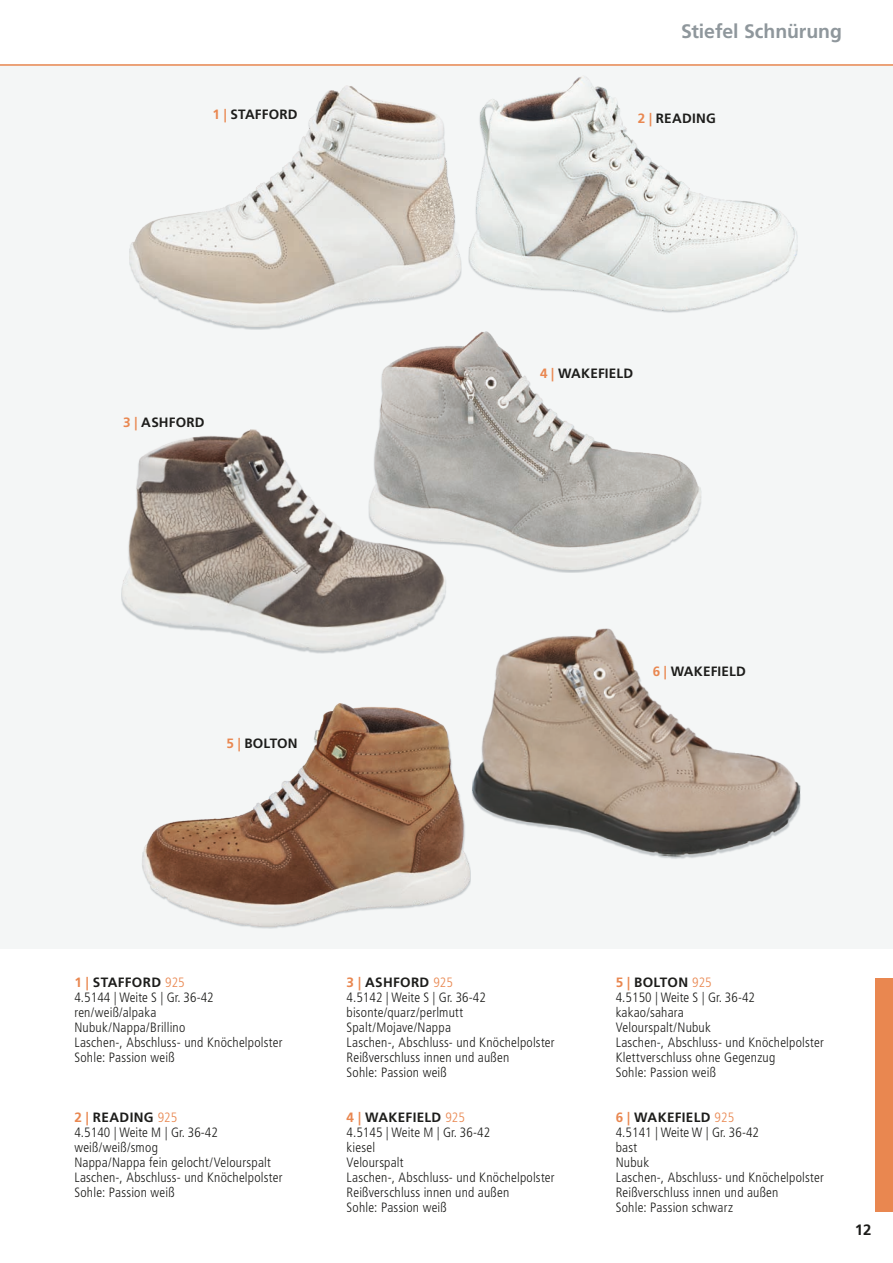
<style>
.page{position:relative;width:893px;height:1263px;background:#fff}
.page>*{position:absolute;margin:0;border:0;box-sizing:border-box;transform-origin:0 0}
.t1{font:700 19.5px "Frutiger LT Pro";letter-spacing:-.005em;color:#8f979c}
.t2{font:700 15px "Frutiger LT Pro";color:#1d1d1b}
.t3{font:300 condensed 13.5px/15px "Frutiger LT Pro";letter-spacing:.015em;color:#1d1d1b}
.t4{font:700 13.5px "Frutiger LT Pro";letter-spacing:.02em;color:#1d1d1b}
.t5{font:300 condensed 13.5px "Frutiger LT";letter-spacing:.005em;color:#1d1d1b}
.s1{color:#e98750}
.s2{font-family:"Frutiger LT";font-weight:300;font-stretch:condensed;color:#e98750}
</style>
<div class="page">
<div style="left:0;top:64px;width:893px;height:884px;background:#f4f6f6"></div>
<hr style="left:0;top:64px;width:893px;height:2px;background:#e98750">
<div style="left:876px;top:978px;width:17px;height:234px;background:#e98750"></div>
<img style="left:130px;top:85px;width:330px;height:242px">
<div style="left:468px;top:76px;width:330px;height:237px;background:#8f979c;opacity:.5"></div>
<img style="left:470px;top:76px;width:327px;height:234px">
<img style="left:379px;top:331px;width:322px;height:239px">
<img style="left:472px;top:628px;width:329px;height:231px">
<img style="left:121px;top:425px;width:330px;height:229px">
<img style="left:142px;top:704px;width:328px;height:223px">
<h1 class="t1" style="left:681px;top:19px;width:162px">Stiefel Schnürung</h1>
<p class="t4" style="left:212px;top:106px;width:87px"><span class="s1">1 |</span> STAFFORD</p>
<p class="t4" style="left:638px;top:110px;width:79px"><span class="s1">2 |</span> READING</p>
<p class="t4" style="left:123px;top:414px;width:83px"><span class="s1">3 |</span> ASHFORD</p>
<p class="t4" style="left:540px;top:365px;width:95px"><span class="s1">4 |</span> WAKEFIELD</p>
<p class="t4" style="left:226px;top:736px;width:73px"><span class="s1">5 |</span> BOLTON</p>
<p class="t4" style="left:653px;top:663px;width:95px"><span class="s1">6 |</span> WAKEFIELD</p>
<p class="t4" style="left:74px;top:974px;width:112px"><span class="s1">1 |</span> STAFFORD <span class="s2">925</span></p>
<p class="t5" style="left:74px;top:989px;width:141px">4.5144 | Weite S | Gr. 36-42</p>
<p class="t3" style="left:74px;top:1005px;width:210px">ren/weiß/alpaka<br>Nubuk/Nappa/Brillino<br>Laschen-, Abschluss- und Knöchelpolster<br>Sohle: Passion weiß</p>
<p class="t4" style="left:74px;top:1109px;width:104px"><span class="s1">2 |</span> READING <span class="s2">925</span></p>
<p class="t5" style="left:74px;top:1124px;width:145px">4.5140 | Weite M | Gr. 36-42</p>
<p class="t3" style="left:74px;top:1140px;width:210px">weiß/weiß/smog<br>Nappa/Nappa fein gelocht/Velourspalt<br>Laschen-, Abschluss- und Knöchelpolster<br>Sohle: Passion weiß</p>
<p class="t4" style="left:347px;top:974px;width:108px"><span class="s1">3 |</span> ASHFORD <span class="s2">925</span></p>
<p class="t5" style="left:347px;top:989px;width:141px">4.5142 | Weite S | Gr. 36-42</p>
<p class="t3" style="left:347px;top:1005px;width:210px">bisonte/quarz/perlmutt<br>Spalt/Mojave/Nappa<br>Laschen-, Abschluss- und Knöchelpolster<br>Reißverschluss innen und außen<br>Sohle: Passion weiß</p>
<p class="t4" style="left:347px;top:1109px;width:120px"><span class="s1">4 |</span> WAKEFIELD <span class="s2">925</span></p>
<p class="t5" style="left:347px;top:1124px;width:145px">4.5145 | Weite M | Gr. 36-42</p>
<p class="t3" style="left:347px;top:1140px;width:210px">kiesel<br>Velourspalt<br>Laschen-, Abschluss- und Knöchelpolster<br>Reißverschluss innen und außen<br>Sohle: Passion weiß</p>
<p class="t4" style="left:616px;top:974px;width:97px"><span class="s1">5 |</span> BOLTON <span class="s2">925</span></p>
<p class="t5" style="left:616px;top:989px;width:141px">4.5150 | Weite S | Gr. 36-42</p>
<p class="t3" style="left:616px;top:1005px;width:210px">kakao/sahara<br>Velourspalt/Nubuk<br>Laschen-, Abschluss- und Knöchelpolster<br>Klettverschluss ohne Gegenzug<br>Sohle: Passion weiß</p>
<p class="t4" style="left:616px;top:1109px;width:120px"><span class="s1">6 |</span> WAKEFIELD <span class="s2">925</span></p>
<p class="t5" style="left:616px;top:1124px;width:145px">4.5141 | Weite W | Gr. 36-42</p>
<p class="t3" style="left:616px;top:1140px;width:210px">bast<br>Nubuk<br>Laschen-, Abschluss- und Knöchelpolster<br>Reißverschluss innen und außen<br>Sohle: Passion schwarz</p>
<p class="t2" style="left:855px;top:1220px;width:18px">12</p>
</div>
